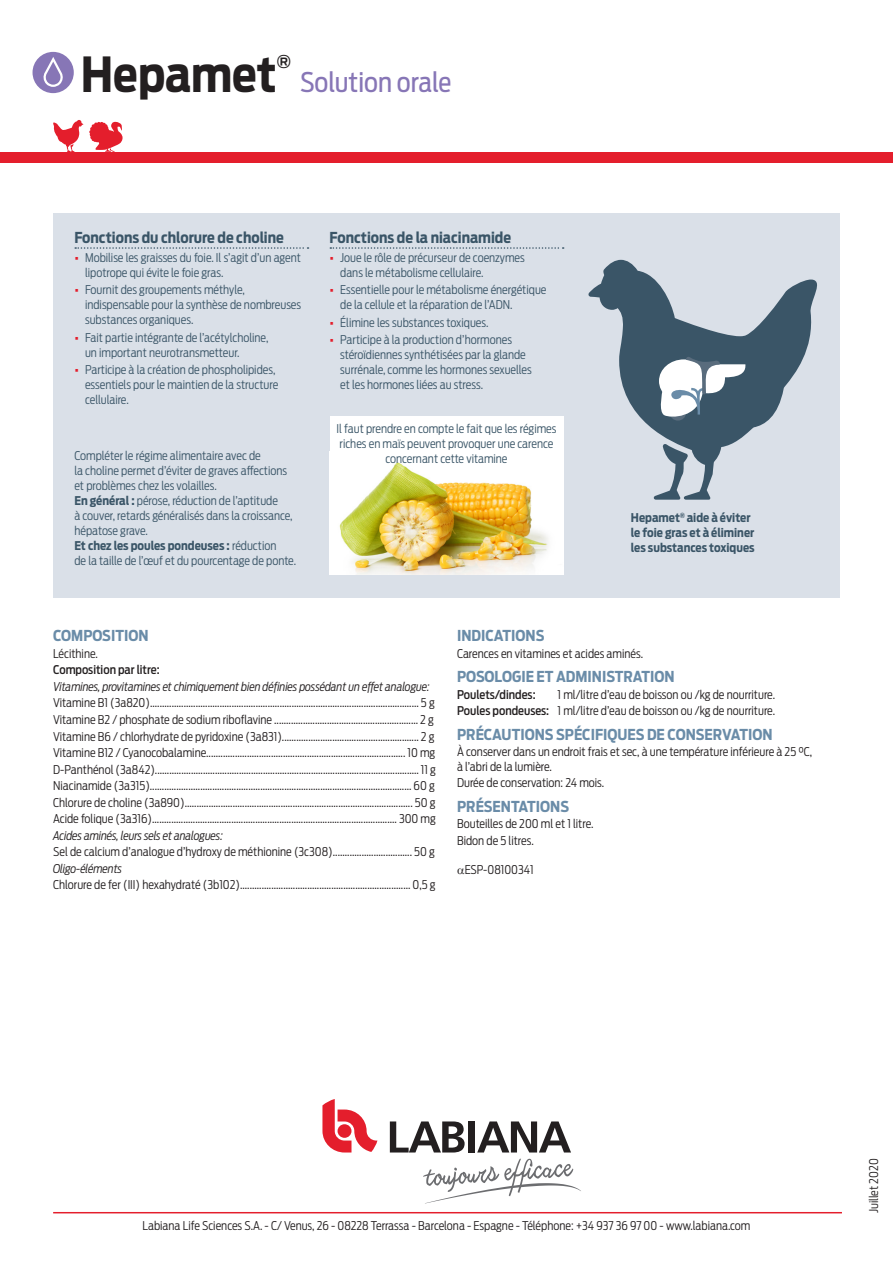
<style>
.page{position:relative;width:893px;height:1263px;background:#fff}
.page>*{position:absolute;margin:0;border:0;box-sizing:border-box;transform-origin:0 0}
.t1{font:700 48px "Antenna Cond";color:#231f20}
.t2{font:27px "Antenna Cond";color:#8776b6}
.t3{font:700 17.55px "Antenna";color:#231f20}
.titularcillos_ficha{font:700 15px "Antenna Cond";color:#6a8ca8}
.titular_destacado{font:700 15px "Antenna Cond";color:#3a5567}
.texto_ficha{font:300 12px/14.4px "Antenna Cond";color:#231f20}
.texto_destacado{font:300 12px/15px "Antenna Cond";color:#3a5567}
.composicion{font:italic 300 12px "Antenna Cond";letter-spacing:-.01em;color:#231f20}
.texto_destacado-2{font:700 12px/15px "Antenna Cond";color:#3a5567}
.texto_ficha-2{font:500 12px "Antenna Cond";color:#231f20}
.s1{font-family:"Antenna";font-weight:700;color:#e41e2c}
.s2{font-weight:700}
.s3{font-weight:500}
</style>
<div class="page">
<div style="left:0;top:152px;width:893px;height:11px;background:#e41e2c"></div>
<svg style="left:53px;top:120px;width:30px;height:32px"></svg>
<div style="left:53px;top:213px;width:787px;height:384px;background:#dae0e8"></div>
<div style="left:33px;top:52px;width:41px;height:41px;background:#8776b6;border-radius:50%"></div>
<svg style="left:43px;top:57px;width:20px;height:30px"></svg>
<svg style="left:89px;top:122px;width:34px;height:30px"></svg>
<svg style="left:588px;top:260px;width:229px;height:240px"></svg>
<svg style="left:654px;top:444px;width:34px;height:56px"></svg>
<svg style="left:670px;top:405px;width:16px;height:16px"></svg>
<svg style="left:658px;top:356px;width:88px;height:62px;background:#99a7b1"></svg>
<div style="left:330px;top:416px;width:233px;height:159px;background:#fff"></div>
<img style="left:339px;top:462px;width:209px;height:113px">
<svg style="left:75px;top:247px;width:234px;height:2px"></svg>
<svg style="left:330px;top:247px;width:234px;height:2px"></svg>
<hr style="left:53px;top:1212px;width:789px;height:1px;background:#e41e2c">
<svg style="left:390px;top:1121px;width:75px;height:31px"></svg>
<div style="left:468px;top:1121px;width:7px;height:31px;background:#231f20"></div>
<svg style="left:477px;top:1121px;width:94px;height:31px"></svg>
<svg style="left:322px;top:1099px;width:55px;height:53px"></svg>
<svg style="left:423px;top:1159px;width:158px;height:44px"></svg>
<p class="t1" style="left:81px;top:45px;width:198px">Hepamet</p>
<p class="t3" style="left:277px;top:51px;width:16px">®</p>
<p class="t2" style="left:300px;top:66px;width:153px">Solution orale</p>
<p class="titular_destacado" style="left:74px;top:229px;width:211px">Fonctions du chlorure de choline</p>
<p class="texto_destacado" style="left:85px;top:250px;width:217px;text-indent:-11px"><span class="s1">•</span> Mobilise les graisses du foie. Il s’agit d’un agent lipotrope qui évite le foie gras.</p>
<p class="texto_destacado" style="left:85px;top:283px;width:218px;text-indent:-11px"><span class="s1">•</span> Fournit des groupements méthyle, indispensable pour la synthèse de nombreuses substances organiques.</p>
<p class="texto_destacado" style="left:85px;top:330px;width:185px;text-indent:-11px"><span class="s1">•</span> Fait partie intégrante de l’acétylcholine, un important neurotransmetteur.</p>
<p class="texto_destacado" style="left:85px;top:362px;width:195px;text-indent:-11px"><span class="s1">•</span> Participe à la création de phospholipides, essentiels pour le maintien de la structure cellulaire.</p>
<p class="texto_destacado" style="left:74px;top:448px;width:214px">Compléter le régime alimentaire avec de<br>la choline permet d’éviter de graves affections et problèmes chez les volailles.</p>
<p class="texto_destacado" style="left:74px;top:493px;width:220px"><span class="s2">En général :</span> pérose, réduction de l’aptitude<br>à couver, retards généralisés dans la croissance, hépatose grave.</p>
<p class="texto_destacado" style="left:74px;top:538px;width:223px"><span class="s2">Et chez les poules pondeuses :</span> réduction<br>de la taille de l’œuf et du pourcentage de ponte.</p>
<p class="titular_destacado" style="left:330px;top:229px;width:183px">Fonctions de la niacinamide</p>
<p class="texto_destacado" style="left:340px;top:250px;width:186px;text-indent:-11px"><span class="s1">•</span> Joue le rôle de précurseur de coenzymes dans le métabolisme cellulaire.</p>
<p class="texto_destacado" style="left:340px;top:283px;width:208px;text-indent:-11px"><span class="s1">•</span> Essentielle pour le métabolisme énergétique de la cellule et la réparation de l’ADN.</p>
<p class="texto_destacado" style="left:330px;top:315px;width:161px"><span class="s1">•</span> Élimine les substances toxiques.</p>
<p class="texto_destacado" style="left:340px;top:332px;width:193px;text-indent:-11px"><span class="s1">•</span> Participe à la production d’hormones stéroïdiennes synthétisées par la glande surrénale, comme les hormones sexuelles et les hormones liées au stress.</p>
<p class="texto_destacado" style="left:337px;top:421px;width:221px;text-align:center">Il faut prendre en compte le fait que les régimes riches en maïs peuvent provoquer une carence concernant cette vitamine</p>
<p class="texto_destacado-2" style="left:631px;top:510px;width:125px">Hepamet<sup>®</sup> aide à éviter le foie gras et à éliminer les substances toxiques</p>
<p class="titularcillos_ficha" style="left:53px;top:627px;width:97px">COMPOSITION</p>
<p class="texto_ficha" style="left:53px;top:646px;width:46px">Lécithine.</p>
<p class="texto_ficha-2" style="left:53px;top:663px;width:108px">Composition par litre:</p>
<p class="composicion" style="left:53px;top:679px;width:378px">Vitamines, provitamines et chimiquement bien définies possédant un effet analogue:</p>
<p class="texto_ficha" style="left:53px;top:696px;width:383px">Vitamine B1 (3a820)................................................................................................................ 5 g</p>
<p class="texto_ficha" style="left:53px;top:712px;width:382px">Vitamine B2 / phosphate de sodium riboflavine ............................................................ 2 g</p>
<p class="texto_ficha" style="left:53px;top:729px;width:383px">Vitamine B6 / chlorhydrate de pyridoxine (3a831)......................................................... 2 g</p>
<p class="texto_ficha" style="left:53px;top:745px;width:384px">Vitamine B12 / Cyanocobalamine................................................................................... 10 mg</p>
<p class="texto_ficha" style="left:53px;top:762px;width:384px">D-Panthénol (3a842).............................................................................................................. 11 g</p>
<p class="texto_ficha" style="left:53px;top:779px;width:383px">Niacinamide (3a315)............................................................................................................. 60 g</p>
<p class="texto_ficha" style="left:53px;top:795px;width:384px">Chlorure de choline (3a890)............................................................................................... 50 g</p>
<p class="texto_ficha" style="left:53px;top:812px;width:384px">Acide folique (3a316)...................................................................................................... 300 mg</p>
<p class="composicion" style="left:53px;top:828px;width:171px">Acides aminés, leurs sels et analogues:</p>
<p class="texto_ficha" style="left:53px;top:845px;width:383px">Sel de calcium d’analogue d’hydroxy de méthionine (3c308)................................. 50 g</p>
<p class="composicion" style="left:53px;top:861px;width:70px">Oligo-éléments</p>
<p class="texto_ficha" style="left:53px;top:878px;width:384px">Chlorure de fer (III) hexahydraté (3b102)....................................................................... 0,5 g</p>
<p class="titularcillos_ficha" style="left:457px;top:627px;width:89px">INDICATIONS</p>
<p class="texto_ficha" style="left:457px;top:646px;width:187px">Carences en vitamines et acides aminés.</p>
<p class="titularcillos_ficha" style="left:457px;top:668px;width:219px">POSOLOGIE ET ADMINISTRATION</p>
<p class="texto_ficha-2" style="left:457px;top:687px;width:80px">Poulets/dindes:</p>
<p class="texto_ficha" style="left:558px;top:687px;width:219px">1 ml/litre d’eau de boisson ou /kg de nourriture.</p>
<p class="texto_ficha" style="left:457px;top:704px;width:320px"><span class="s3">Poules pondeuses:</span> 1 ml/litre d’eau de boisson ou /kg de nourriture.</p>
<p class="titularcillos_ficha" style="left:457px;top:725px;width:317px">PRÉCAUTIONS SPÉCIFIQUES DE CONSERVATION</p>
<p class="texto_ficha" style="left:457px;top:745px;width:357px">À conserver dans un endroit frais et sec, à une température inférieure à 25 °C, à l’abri de la lumière.</p>
<p class="texto_ficha" style="left:457px;top:776px;width:149px">Durée de conservation: 24 mois.</p>
<p class="titularcillos_ficha" style="left:457px;top:797px;width:113px">PRÉSENTATIONS</p>
<p class="texto_ficha" style="left:457px;top:816px;width:138px">Bouteilles de 200 ml et 1 litre.</p>
<p class="texto_ficha" style="left:457px;top:833px;width:78px">Bidon de 5 litres.</p>
<p class="texto_ficha" style="left:465px;top:862px;width:70px">ESP-08100341</p>
<p class="texto_ficha" style="left:143px;top:1218px;width:609px">Labiana Life Sciences S.A. - C/ Venus, 26 - 08228 Terrassa - Barcelona - Espagne - Téléphone: +34 937 36 97 00 - www.labiana.com</p>
<p class="texto_ficha" style="left:867px;top:1213px;width:56px;rotate:-90deg">Juillet 2020</p>
</div>
